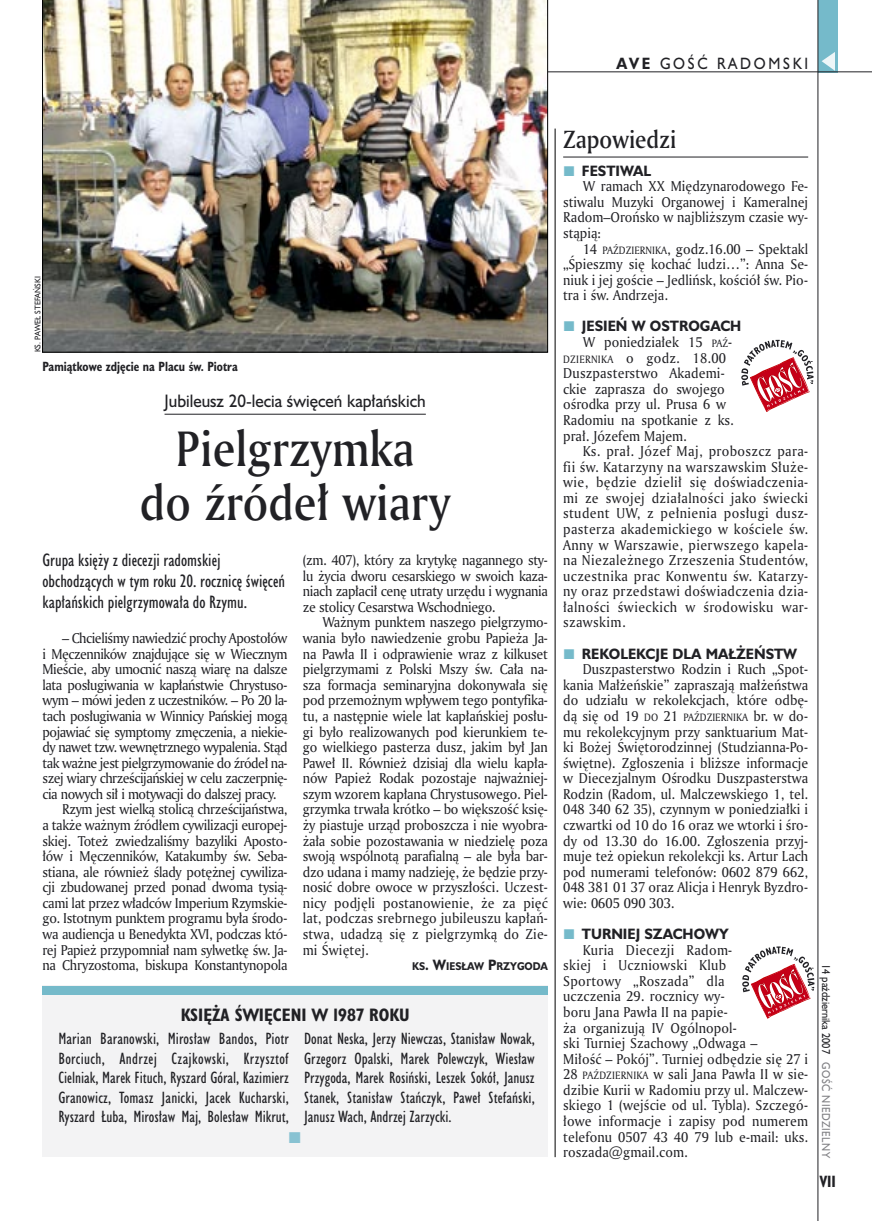
<style>
.page{position:relative;width:872px;height:1221px;background:#fff}
.page>*{position:absolute;margin:0;border:0;box-sizing:border-box;transform-origin:0 0}
._05a_tytyl_AmMd_32_pt{font:48px/54px "Amerigo Md PL";color:#212125;text-align:center;scale:.9 1}
._05d_tytyl_Kronika_AmMd_16_pt{font:24px "Amerigo Md PL";color:#212125;scale:.9 1}
._06-4_lead_lokal_HuCn_11_pt{font:16.5px/21px "Humanst 521 Cn PL";color:#212125}
._04-3_nadtytul_lokal{font:16.5px "Humanst 521 PL";color:#212125;scale:.94 1}
._04-2_tytul_ramki{font:700 16.5px "Humanst 521 Cn PL";color:#212125}
._03-2_body_do_ramki{font:15px/19.5px "Humanst 521 Cn PL";color:#212125;text-align:justify}
.t1{font:15px "Humanst 521 PL";letter-spacing:.2em;color:#212125;scale:.9 1}
.t2{font:700 15px "Humanst 521 Cn PL";color:#212125;scale:.94 1}
._01_body_tekst{font:13.8px/15.6px "Amerigo PL";letter-spacing:.01em;color:#212125;text-align:justify;scale:.94 1}
._01_body_tekst-2{font:700 13.8px "Humanst 521 PL";color:#212125;scale:.94 1}
._09_podpis_zdjecia_HuCnB{font:700 12.3px "Humanst 521 Cn PL";color:#212125;scale:.94 1}
.t3{font:10.5px "Humanst 521 PL";color:#212125;scale:.9 1}
.t4{font:10.5px "Humanst 521 PL";letter-spacing:.05em;color:#7f7f83;scale:.9 1}
._12a_autor_na_koncu_HuBd{font:700 10.35px "Humanst 521 PL";color:#212125;scale:.9 1}
._09a_autor_zdjecia_Hu_5_pt{font:7.5px "Humanst 521 PL";color:#212125;scale:.94 1}
.s1{font-weight:700}
.s2{font-size:13.8px}
.s3{font-size:10.35px}
</style>
<div class="page">
<div style="left:818px;top:0;width:19px;height:72px;background:#75baca"></div>
<svg style="left:821px;top:52px;width:14px;height:19px"></svg>
<hr style="left:817px;top:0;width:1px;height:1220px;background:#212125">
<hr style="left:425px;top:72px;width:447px;height:1px;background:#212125">
<hr style="left:164px;top:414px;width:262px;height:1px;background:#212125">
<hr style="left:563px;top:157px;width:245px;height:1px;background:#212125">
<img style="left:42px;top:0;width:506px;height:352px">
<div style="left:43px;top:985px;width:505px;height:171px;background:#f3f3f4"></div>
<div style="left:43px;top:985px;width:505px;height:9px;background:#75baca"></div>
<hr style="left:555px;top:129px;width:1px;height:1027px;background:#000">
<svg style="left:741px;top:340px;width:72px;height:72px"></svg>
<svg style="left:742px;top:946px;width:72px;height:72px"></svg>
<p class="t1" style="left:616px;top:53px;width:215px"><span class="s1">AVE</span> GOŚĆ RADOMSKI</p>
<p class="_09a_autor_zdjecia_Hu_5_pt" style="left:33px;top:352px;width:82px;rotate:-90deg">KS. PAWEŁ STEFAŃSKI</p>
<p class="_09_podpis_zdjecia_HuCnB" style="left:43px;top:358px;width:209px">Pamiątkowe zdjęcie na Placu św. Piotra</p>
<p class="_04-3_nadtytul_lokal" style="left:164px;top:389px;width:279px">Jubileusz 20-lecia święceń kapłańskich</p>
<p class="_05a_tytyl_AmMd_32_pt" style="left:140px;top:420px;width:346px">Pielgrzymka<br>do źródeł wiary</p>
<p class="_06-4_lead_lokal_HuCn_11_pt" style="left:43px;top:549px;width:244px">Grupa księży z diecezji radomskiej obchodzących w tym roku 20. rocznicę święceń kapłańskich pielgrzymowała do Rzymu.</p>
<p class="_01_body_tekst" style="left:43px;top:630px;width:262px;text-indent:20px">– Chcieliśmy nawiedzić prochy Apostołów i Męczenników znajdujące się w Wiecznym Mieście, aby umocnić naszą wiarę na dalsze lata posługiwania w kapłaństwie Chrystuso&shy;wym – mówi jeden z uczestników. – Po 20 la&shy;tach posługiwania w Winnicy Pańskiej mogą pojawiać się symptomy zmęczenia, a niekie&shy;dy nawet tzw. wewnętrznego wypalenia. Stąd tak ważne jest pielgrzymowanie do źródeł na&shy;szej wiary chrześcijańskiej w celu zaczerpnię&shy;cia nowych sił i motywacji do dalszej pracy.</p>
<p class="_01_body_tekst" style="left:43px;top:801px;width:262px;text-indent:20px">Rzym jest wielką stolicą chrześcijaństwa, a także ważnym źródłem cywilizacji europej&shy;skiej. Toteż zwiedzaliśmy bazyliki Aposto&shy;łów i Męczenników, Katakumby św. Seba&shy;stiana, ale również ślady potężnej cywiliza&shy;cji zbudowanej przed ponad dwoma tysią&shy;cami lat przez władców Imperium Rzymskie&shy;go. Istotnym punktem programu była środo&shy;wa audiencja u Benedykta XVI, podczas któ&shy;rej Papież przypomniał nam sylwetkę św. Ja&shy;na Chryzostoma, biskupa Konstantynopola</p>
<p class="_01_body_tekst" style="left:303px;top:552px;width:262px">(zm. 407), który za krytykę nagannego sty&shy;lu życia dworu cesarskiego w swoich kaza&shy;niach zapłacił cenę utraty urzędu i wygnania ze stolicy Cesarstwa Wschodniego.</p>
<p class="_01_body_tekst" style="left:303px;top:614px;width:262px;text-indent:20px">Ważnym punktem naszego pielgrzymo&shy;wania było nawiedzenie grobu Papieża Ja&shy;na Pawła II i odprawienie wraz z kilkuset pielgrzymami z Polski Mszy św. Cała na&shy;sza formacja seminaryjna dokonywała się pod przemożnym wpływem tego pontyfika&shy;tu, a następnie wiele lat kapłańskiej posłu&shy;gi było realizowanych pod kierunkiem te&shy;go wielkiego pasterza dusz, jakim był Jan Paweł II. Również dzisiaj dla wielu kapła&shy;nów Papież Rodak pozostaje najważniej&shy;szym wzorem kapłana Chrystusowego. Piel&shy;grzymka trwała krótko – bo większość księ&shy;ży piastuje urząd proboszcza i nie wyobra&shy;żała sobie pozostawania w niedzielę poza swoją wspólnotą parafialną – ale była bar&shy;dzo udana i mamy nadzieję, że będzie przy&shy;nosić dobre owoce w przyszłości. Uczest&shy;nicy podjęli postanowienie, że za pięć lat, podczas srebrnego jubileuszu kapłań&shy;stwa, udadzą się z pielgrzymką do Zie&shy;mi Świętej.</p>
<p class="_12a_autor_na_koncu_HuBd" style="left:412px;top:959px;width:152px">KS<span class="s2">. W</span>IESŁAW <span class="s2">P</span>RZYGODA</p>
<p class="_04-2_tytul_ramki" style="left:181px;top:1003px;width:230px">KSIĘŻA ŚWIĘCENI W 1987 ROKU</p>
<p class="_03-2_body_do_ramki" style="left:58px;top:1029px;width:232px">Marian Baranowski, Mirosław Bandos, Piotr Borciuch, Andrzej Czajkowski, Krzysztof Cielniak, Marek Fituch, Ryszard Góral, Kazimierz Granowicz, Tomasz Janicki, Jacek Kucharski, Ryszard Łuba, Mirosław Maj, Bolesław Mikrut,</p>
<p class="_03-2_body_do_ramki" style="left:304px;top:1029px;width:232px">Donat Neska, Jerzy Niewczas, Stanisław Nowak, Grzegorz Opalski, Marek Polewczyk, Wiesław Przygoda, Marek Rosiński, Leszek Sokół, Janusz Stanek, Stanisław Stańczyk, Paweł Stefański, Janusz Wach, Andrzej Zarzycki.</p>
<p class="_05d_tytyl_Kronika_AmMd_16_pt" style="left:563px;top:123px;width:127px">Zapowiedzi</p>
<p class="_01_body_tekst-2" style="left:582px;top:161px;width:75px">FESTIWAL</p>
<p class="_01_body_tekst" style="left:563px;top:178px;width:262px;text-indent:20px">W ramach XX Międzynarodowego Fe&shy;stiwalu Muzyki Organowej i Kameralnej Radom–Orońsko w najbliższym czasie wy&shy;stąpią:</p>
<p class="_01_body_tekst" style="left:563px;top:240px;width:262px;text-indent:20px">14 <span class="s3">PAŹDZIERNIKA</span>, godz.16.00 – Spektakl „Śpieszmy się kochać ludzi…”: Anna Se&shy;niuk i jej goście – Jedlińsk, kościół św. Pio&shy;tra i św. Andrzeja.</p>
<p class="_01_body_tekst-2" style="left:582px;top:317px;width:171px">JESIEŃ W OSTROGACH</p>
<p class="_01_body_tekst" style="left:563px;top:334px;width:183px;text-align:left;text-indent:20px">W poniedziałek 15 <span class="s3">PAŹ</span>-<br><span class="s3">DZIERNIKA</span> o godz. 18.00<br>Duszpasterstwo Akademi&shy;ckie zaprasza do swojego ośrodka przy ul. Prusa 6 w<br>Radomiu na spotkanie z ks. prał. Józefem Majem.</p>
<p class="_01_body_tekst" style="left:563px;top:443px;width:262px;text-indent:20px">Ks. prał. Józef Maj, proboszcz para&shy;fii św. Katarzyny na warszawskim Służe&shy;wie, będzie dzielił się doświadczenia&shy;mi ze swojej działalności jako świecki student UW, z pełnienia posługi dusz&shy;pasterza akademickiego w kościele św.<br>Anny w Warszawie, pierwszego kapela&shy;na Niezależnego Zrzeszenia Studentów, uczestnika prac Konwentu św. Katarzy&shy;ny oraz przedstawi doświadczenia dzia&shy;łalności świeckich w środowisku war&shy;szawskim.</p>
<p class="_01_body_tekst-2" style="left:582px;top:644px;width:230px">REKOLEKCJE DLA MAŁŻEŃSTW</p>
<p class="_01_body_tekst" style="left:563px;top:661px;width:262px;text-indent:20px">Duszpasterstwo Rodzin i Ruch „Spot&shy;kania Małżeńskie” zapraszają małżeństwa do udziału w rekolekcjach, które odbę&shy;dą się od 19 <span class="s3">DO</span> 21 <span class="s3">PAŹDZIERNIKA</span> br. w do&shy;mu rekolekcyjnym przy sanktuarium Mat&shy;ki Bożej Świętorodzinnej (Studzianna-Po&shy;świętne). Zgłoszenia i bliższe informacje w Diecezjalnym Ośrodku Duszpasterstwa Rodzin (Radom, ul. Malczewskiego 1, tel.<br>048 340 62 35), czynnym w poniedziałki i czwartki od 10 do 16 oraz we wtorki i śro&shy;dy od 13.30 do 16.00. Zgłoszenia przyj&shy;muje też opiekun rekolekcji ks. Artur Lach pod numerami telefonów: 0602 879 662, 048 381 01 37 oraz Alicja i Henryk Byzdro&shy;wie: 0605 090 303.</p>
<p class="_01_body_tekst-2" style="left:582px;top:924px;width:157px">TURNIEJ SZACHOWY</p>
<p class="_01_body_tekst" style="left:563px;top:941px;width:262px;text-align:left;text-indent:20px">Kuria Diecezji Radom-<br>skiej i Uczniowski Klub<br>Sportowy „Roszada” dla<br>uczczenia 29. rocznicy wy-<br>boru Jana Pawła II na papie-<br>ża organizują IV Ogólnopol-<br>ski Turniej Szachowy „Odwaga –<br>Miłość – Pokój”. Turniej odbędzie się 27 i<br>28 <span class="s3">PAŹDZIERNIKA</span> w sali Jana Pawła II w sie&shy;dzibie Kurii w Radomiu przy ul. Malczew&shy;skiego 1 (wejście od ul. Tybla). Szczegó&shy;łowe informacje i zapisy pod numerem telefonu 0507 43 40 79 lub e-mail: uks. roszada@gmail.com.</p>
<p class="t3" style="left:833px;top:964px;width:101px;rotate:90deg">14 października 2007</p>
<p class="t4" style="left:833px;top:1062px;width:108px;rotate:90deg">GOŚĆ NIEDZIELNY</p>
<p class="t2" style="left:819px;top:1171px;width:19px">VII</p>
</div>
